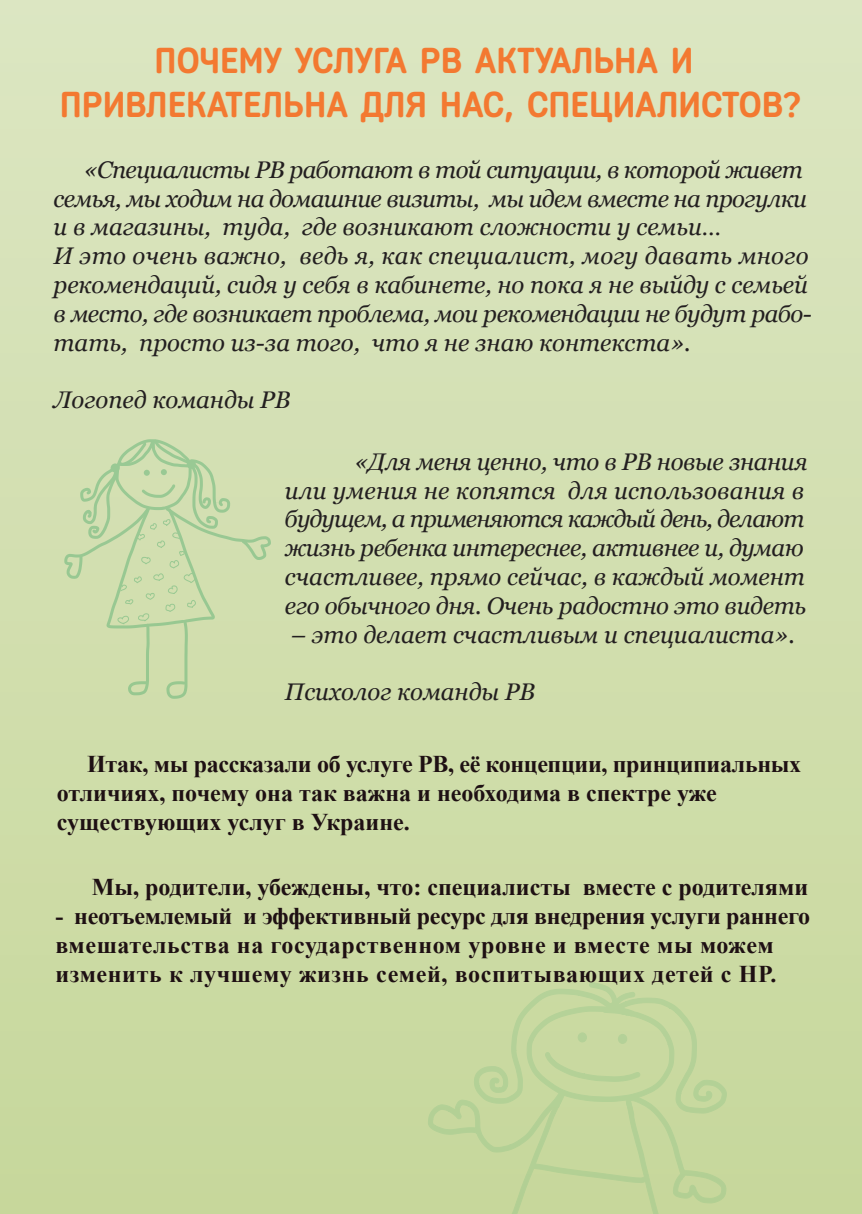
<style>
.page{position:relative;width:862px;height:1214px;background:#fff}
.page>*{position:absolute;margin:0;border:0;box-sizing:border-box;transform-origin:0 0}
.t1{font:700 36px/43.2px "Fregat";color:#f37931;text-align:center}
.t2{font:italic 24px/28.8px "Georgia";color:#231f20}
.t3{font:700 24px/28.8px "Times New Roman";color:#1e1013}
.t4{font:700 24px/28.8px "Times New Roman";letter-spacing:.025em;color:#1e1013}
</style>
<div class="page">
<div style="left:1px;top:0;width:861px;height:1213px;background:linear-gradient(to bottom,#dce6c2,#c7d79b)"></div>
<svg style="left:64px;top:439px;width:207px;height:259px;background:#cbdcac"></svg>
<svg style="left:428px;top:981px;width:299px;height:232px;background:#c5d79d"></svg>
<h1 class="t1" style="left:60px;top:40px;width:742px">ПОЧЕМУ УСЛУГА РВ АКТУАЛЬНА И<br>ПРИВЛЕКАТЕЛЬНА ДЛЯ НАС, СПЕЦИАЛИСТОВ?</h1>
<p class="t2" style="left:53px;top:155px;width:760px;text-indent:30px">«Специалисты РВ работают в той ситуации, в которой живет семья, мы ходим на домашние визиты, мы идем вместе на прогулки и в магазины, туда, где возникают сложности у семьи…<br>И это очень важно, ведь я, как специалист, могу давать много рекомендаций, сидя у себя в кабинете, но пока я не выйду с семьей в место, где возникает проблема, мои рекомендации не будут рабо&shy;тать, просто из-за того, что я не знаю контекста».</p>
<p class="t2" style="left:53px;top:386px;width:239px">Логопед команды РВ</p>
<p class="t2" style="left:285px;top:447px;width:524px;text-indent:69px">«Для меня ценно, что в РВ новые знания или умения не копятся для использования в будущем, а применяются каждый день, делают жизнь ребенка интереснее, активнее и, думаю счастливее, прямо сейчас, в каждый момент его обычного дня. Очень радостно это видеть</p>
<p class="t2" style="left:291px;top:620px;width:506px">– это делает счастливым и специалиста».</p>
<p class="t2" style="left:285px;top:677px;width:252px">Психолог команды РВ</p>
<p class="t3" style="left:57px;top:749px;width:746px;text-indent:30px">Итак, мы рассказали об услуге РВ, её концепции, принципиальных отличиях, почему она так важна и необходима в спектре уже существующих услуг в Украине.</p>
<p class="t3" style="left:92px;top:871px;width:718px">Мы, родители, убеждены, что: специалисты вместе с родителями</p>
<p class="t4" style="left:55px;top:900px;width:756px">- неотъемлемый и эффективный ресурс для внедрения услуги раннего вмешательства на государственном уровне и вместе мы можем изменить к лучшему жизнь семей, воспитывающих детей с НР.</p>
</div>
